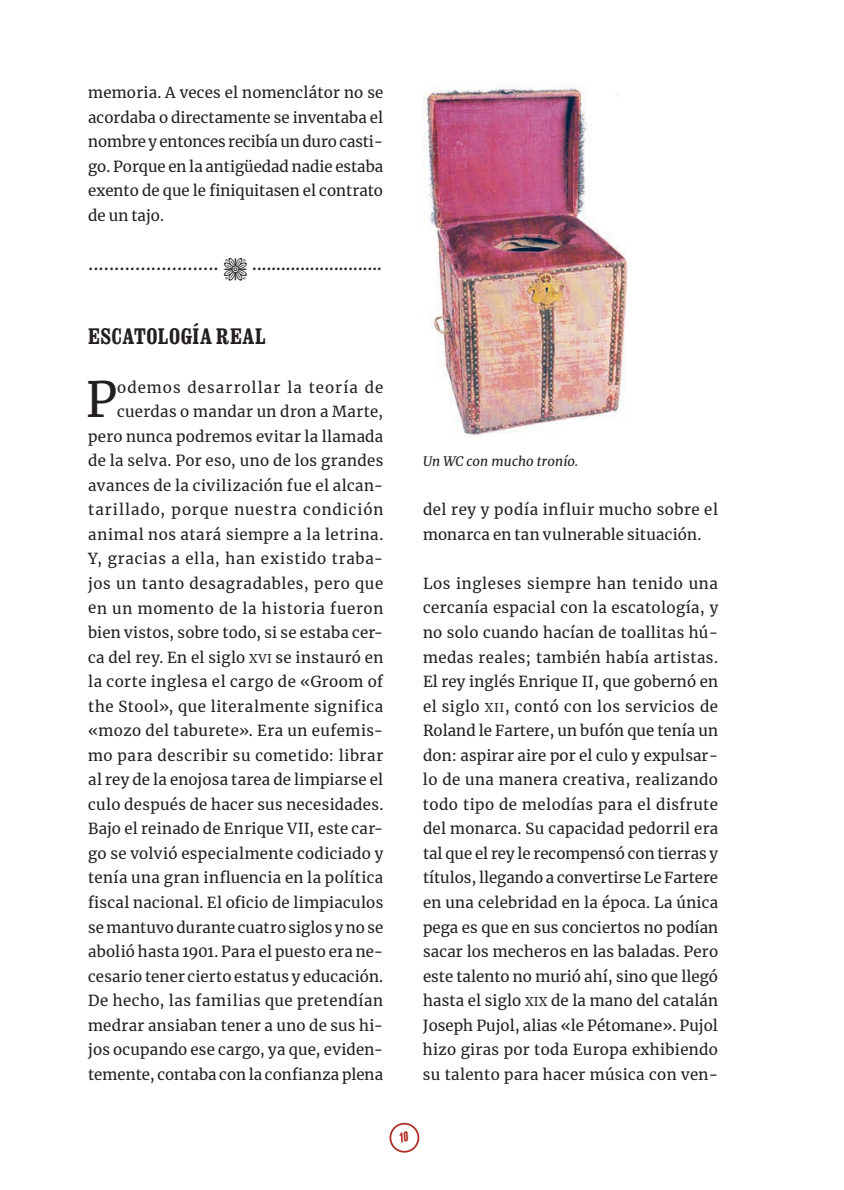
<style>
.page{position:relative;width:844px;height:1190px;background:#fff}
.page>*{position:absolute;margin:0;border:0;box-sizing:border-box;transform-origin:0 0}
.t1{font:48.12px "Merriweather";color:#231f20}
.t2{font:700 22.75px "Clarendon Condensed";letter-spacing:.015em;color:#231f20}
.t3{font:300 21px "Merriweather";color:#231f20}
.t4{font:15.05px/24.5px "Merriweather";letter-spacing:.025em;color:#231f20;text-align:justify}
.t5{font:italic 13.12px "Merriweather";letter-spacing:.01em;color:#231f20}
.s1{font-family:"Kepler Std";font-weight:900;font-size:22.75px}
.s2{font-family:"Merriweather Regular SC800";font-size:12.08px}
</style>
<div class="page">
<div style="left:390px;top:1122px;width:29px;height:30px;border:2px solid #b02a24;border-radius:50%"></div>
<img style="left:423px;top:83px;width:205px;height:353px">
<p class="t4" style="left:88px;top:80px;width:297px">memoria. A veces el nomenclátor no se acordaba o directamente se inventaba el nombre y entonces recibía un duro casti&shy;go. Porque en la antigüedad nadie estaba exento de que le finiquitasen el contrato de un tajo.</p>
<h3 class="t3" style="left:88px;top:247px;width:295px">......................... <span class="s1">•</span> ...........................</h3>
<h2 class="t2" style="left:88px;top:321px;width:179px">ESCATOLOGÍA REAL</h2>
<h1 class="t1" style="left:86px;top:366px;width:33px">P</h1>
<p class="t4" style="left:88px;top:374px;width:297px;text-align:right">odemos desarrollar la teoría de cuerdas o mandar un dron a Marte, pero nunca podremos evitar la llamada de la selva. Por eso, uno de los grandes avances de la civilización fue el alcan&shy;tarillado, porque nuestra condición animal nos atará siempre a la letrina.<br>Y, gracias a ella, han existido traba&shy;jos un tanto desagradables, pero que en un momento de la historia fueron bien vistos, sobre todo, si se estaba cer&shy;ca del rey. En el siglo <span class="s2">XVI</span> se instauró en la corte inglesa el cargo de «Groom of the Stool», que literalmente significa «mozo del taburete». Era un eufemis&shy;mo para describir su cometido: librar al rey de la enojosa tarea de limpiarse el culo después de hacer sus necesidades.<br>Bajo el reinado de Enrique VII, este car&shy;go se volvió especialmente codiciado y tenía una gran influencia en la política fiscal nacional. El oficio de limpiaculos se mantuvo durante cuatro siglos y no se abolió hasta 1901. Para el puesto era ne&shy;cesario tener cierto estatus y educación.<br>De hecho, las familias que pretendían medrar ansiaban tener a uno de sus hi&shy;jos ocupando ese cargo, ya que, eviden&shy;temente, contaba con la confianza plena</p>
<p class="t5" style="left:423px;top:452px;width:157px">Un WC con mucho tronío.</p>
<p class="t4" style="left:423px;top:497px;width:297px">del rey y podía influir mucho sobre el monarca en tan vulnerable situación.</p>
<p class="t4" style="left:423px;top:571px;width:297px">Los ingleses siempre han tenido una cercanía espacial con la escatología, y no solo cuando hacían de toallitas hú&shy;medas reales; también había artistas.<br>El rey inglés Enrique II, que gobernó en el siglo <span class="s2">XII</span>, contó con los servicios de Roland le Fartere, un bufón que tenía un don: aspirar aire por el culo y expulsar&shy;lo de una manera creativa, realizando todo tipo de melodías para el disfrute del monarca. Su capacidad pedorril era tal que el rey le recompensó con tierras y títulos, llegando a convertirse Le Fartere en una celebridad en la época. La única pega es que en sus conciertos no podían sacar los mecheros en las baladas. Pero este talento no murió ahí, sino que llegó hasta el siglo <span class="s2">XIX</span> de la mano del catalán Joseph Pujol, alias «le Pétomane». Pujol hizo giras por toda Europa exhibiendo su talento para hacer música con ven-</p>
</div>
